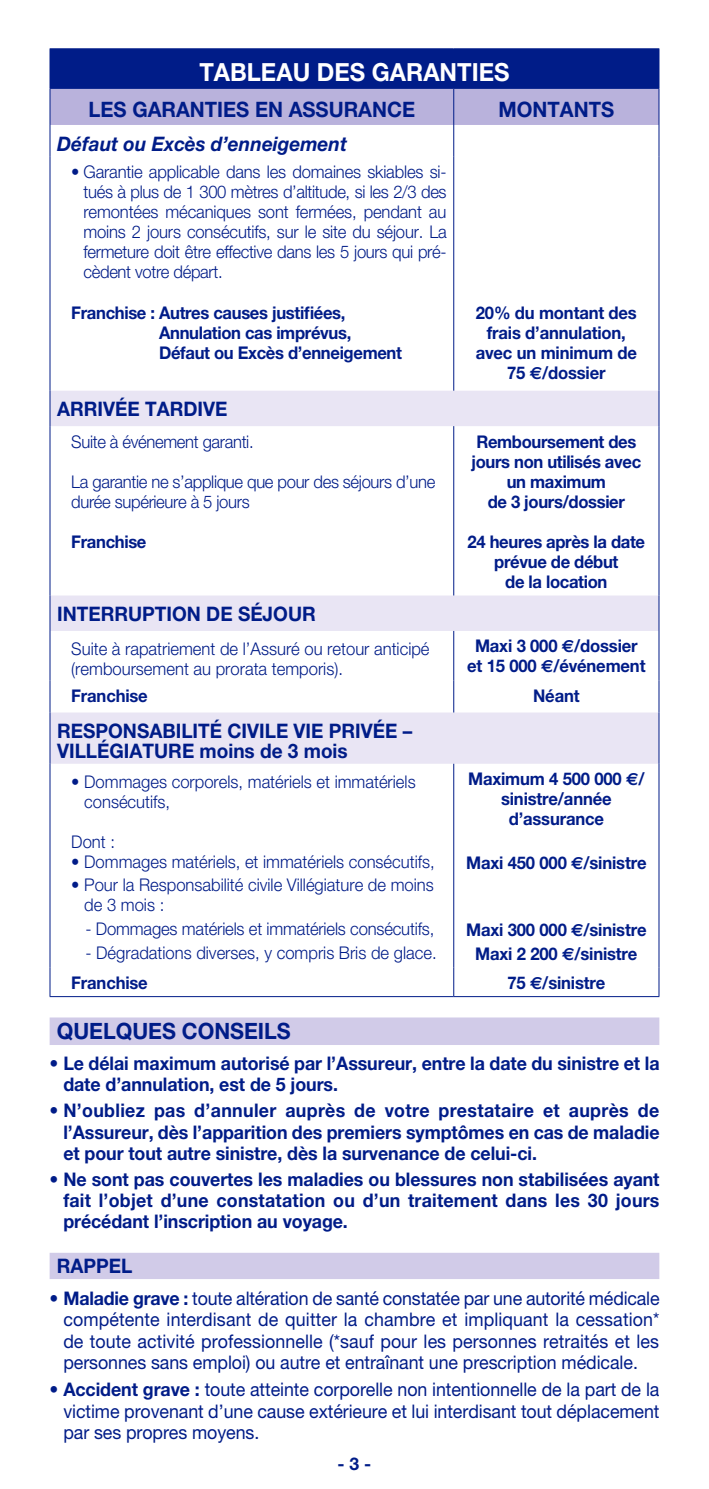
<style>
.page{position:relative;width:709px;height:1489px;background:#fff}
.page>*{position:absolute;margin:0;border:0;box-sizing:border-box;transform-origin:0 0}
.titre_bold_3{font:700 25px "Helvetica Neue";color:#fff;scale:.95 1}
.titre_bandeau_bleu_c{font:700 22.5px "Helvetica Neue";color:#001c88;scale:.95 1}
.titre_bold_3-2{font:700 21.25px "Helvetica Neue";color:#001c88;scale:.95 1}
.titre_bold_3-3{font:700 20px/20px "Helvetica Neue";color:#001c88;scale:.95 1}
.TABELAU_BOLD_ITAL{font:italic 700 20px "Helvetica Neue";color:#001c88;scale:.95 1}
.titre_bandeau_bleu_c-2{font:700 20px "Helvetica Neue";color:#001c88;scale:.95 1}
.txt_esp_avt_1mm{font:18.75px/21.5px "Helvetica Neue";letter-spacing:-.005em;color:#001c88;text-align:justify;scale:.95 1}
.txt_esp_avt_1mm-2{font:700 18.75px/21px "Helvetica Neue";letter-spacing:-.005em;color:#001c88;text-align:justify;scale:.95 1}
.TABLEAU_GAUCHE{font:300 17.5px/20px "Helvetica Neue";color:#001c88;scale:.95 1}
.TABLEAU_DROIT{font:700 17.5px/20px "Helvetica Neue";letter-spacing:-.01em;color:#001c88;text-align:center;scale:.95 1}
.TABLEAU_GAUCHE-2{font:700 17.5px/20px "Helvetica Neue";letter-spacing:-.02em;color:#001c88;scale:.95 1}
.TABLEAU_GAUCHE-3{font:300 17.5px/20px "Helvetica Neue";letter-spacing:-.02em;color:#001c88;scale:.95 1}
.TABLEAU_GAUCHE-4{font:700 17.5px "Helvetica Neue";letter-spacing:-.02em;color:#001c88}
.s1{font-family:"Euro Sans"}
.s2{font-weight:700}
</style>
<div class="page">
<div style="left:50px;top:49px;width:609px;height:39px;background:#001c88"></div>
<div style="left:51px;top:89px;width:607px;height:36px;background:#b9b2dc"></div>
<svg style="left:51px;top:390px;width:607px;height:373px"></svg>
<hr style="left:50px;top:48px;width:404px;height:1px;background:#001c88">
<hr style="left:454px;top:48px;width:205px;height:1px;background:#001c88">
<hr style="left:50px;top:89px;width:1px;height:36px;background:#001c88">
<hr style="left:50px;top:88px;width:404px;height:1px;background:#001c88">
<hr style="left:453px;top:89px;width:1px;height:36px;background:#001c88">
<hr style="left:454px;top:88px;width:205px;height:1px;background:#001c88">
<hr style="left:658px;top:89px;width:1px;height:36px;background:#001c88">
<hr style="left:50px;top:390px;width:1px;height:36px;background:#001c88">
<hr style="left:50px;top:595px;width:1px;height:36px;background:#001c88">
<hr style="left:50px;top:712px;width:1px;height:51px;background:#001c88">
<hr style="left:658px;top:390px;width:1px;height:36px;background:#001c88">
<hr style="left:658px;top:595px;width:1px;height:36px;background:#001c88">
<hr style="left:658px;top:712px;width:1px;height:51px;background:#001c88">
<hr style="left:50px;top:125px;width:1px;height:31px;background:#001c88">
<hr style="left:453px;top:125px;width:1px;height:31px;background:#001c88">
<hr style="left:658px;top:125px;width:1px;height:31px;background:#001c88">
<hr style="left:50px;top:156px;width:1px;height:234px;background:#001c88">
<hr style="left:453px;top:156px;width:1px;height:234px;background:#001c88">
<hr style="left:658px;top:156px;width:1px;height:234px;background:#001c88">
<hr style="left:50px;top:426px;width:1px;height:169px;background:#001c88">
<hr style="left:50px;top:631px;width:1px;height:49px;background:#001c88">
<hr style="left:50px;top:763px;width:1px;height:204px;background:#001c88">
<hr style="left:453px;top:426px;width:1px;height:169px;background:#001c88">
<hr style="left:453px;top:631px;width:1px;height:49px;background:#001c88">
<hr style="left:453px;top:763px;width:1px;height:204px;background:#001c88">
<hr style="left:658px;top:426px;width:1px;height:169px;background:#001c88">
<hr style="left:658px;top:631px;width:1px;height:49px;background:#001c88">
<hr style="left:658px;top:763px;width:1px;height:204px;background:#001c88">
<hr style="left:50px;top:680px;width:1px;height:32px;background:#001c88">
<svg style="left:50px;top:967px;width:1px;height:29px"></svg>
<hr style="left:453px;top:680px;width:1px;height:32px;background:#001c88">
<svg style="left:453px;top:967px;width:1px;height:29px"></svg>
<hr style="left:658px;top:680px;width:1px;height:32px;background:#001c88">
<svg style="left:658px;top:967px;width:1px;height:29px"></svg>
<hr style="left:50px;top:996px;width:404px;height:1px;background:#001c88">
<hr style="left:454px;top:996px;width:205px;height:1px;background:#001c88">
<div style="left:50px;top:1017px;width:609px;height:27px;background:#d1cbe8"></div>
<div style="left:50px;top:1252px;width:609px;height:26px;background:#d1cbe8"></div>
<p class="titre_bold_3" style="left:199px;top:56px;width:328px">TABLEAU DES GARANTIES</p>
<p class="titre_bold_3-2" style="left:89px;top:97px;width:345px">LES GARANTIES EN ASSURANCE</p>
<p class="titre_bold_3-2" style="left:498px;top:97px;width:123px">MONTANTS</p>
<p class="TABELAU_BOLD_ITAL" style="left:57px;top:131px;width:307px">Défaut ou Excès d’enneigement</p>
<p class="TABLEAU_GAUCHE" style="left:84px;top:161px;width:384px;text-align:justify;text-indent:-12px">• Garantie applicable dans les domaines skiables si&shy;tués à plus de 1 300 mètres d’altitude, si les 2/3 des remontées mécaniques sont fermées, pendant au moins 2 jours consécutifs, sur le site du séjour. La fermeture doit être effective dans les 5 jours qui pré&shy;cèdent votre départ.</p>
<p class="TABLEAU_GAUCHE-2" style="left:159px;top:302px;width:257px;text-indent:-88px">Franchise : Autres causes justifiées,<br>Annulation cas imprévus,<br>Défaut ou Excès d’enneigement</p>
<p class="TABLEAU_DROIT" style="left:476px;top:302px;width:171px">20% du montant des frais d’annulation, avec un minimum de<br>75 <span class="s1">€</span>/dossier</p>
<p class="titre_bold_3-3" style="left:57px;top:398px;width:181px">ARRIVÉE TARDIVE</p>
<p class="TABLEAU_GAUCHE-3" style="left:71px;top:431px;width:193px">Suite à événement garanti.</p>
<p class="TABLEAU_GAUCHE-3" style="left:71px;top:471px;width:385px">La garantie ne s’applique que pour des séjours d’une durée supérieure à 5 jours</p>
<p class="TABLEAU_GAUCHE-2" style="left:71px;top:531px;width:81px">Franchise</p>
<p class="TABLEAU_DROIT" style="left:471px;top:431px;width:180px">Remboursement des jours non utilisés avec un maximum<br>de 3 jours/dossier</p>
<p class="TABLEAU_DROIT" style="left:467px;top:531px;width:188px">24 heures après la date prévue de début<br>de la location</p>
<p class="titre_bold_3-3" style="left:57px;top:603px;width:274px">INTERRUPTION DE SÉJOUR</p>
<p class="TABLEAU_GAUCHE" style="left:71px;top:638px;width:379px">Suite à rapatriement de l’Assuré ou retour anticipé (remboursement au prorata temporis).</p>
<p class="TABLEAU_DROIT" style="left:467px;top:635px;width:189px">Maxi 3 000 <span class="s1">€</span>/dossier et 15 000 <span class="s1">€</span>/événement</p>
<p class="TABLEAU_GAUCHE-2" style="left:71px;top:685px;width:82px">Franchise</p>
<p class="TABLEAU_DROIT" style="left:533px;top:685px;width:50px">Néant</p>
<p class="titre_bold_3-3" style="left:57px;top:720px;width:375px">RESPONSABILITÉ CIVILE VIE PRIVÉE –<br>VILLÉGIATURE moins de 3 mois</p>
<p class="TABLEAU_GAUCHE" style="left:84px;top:771px;width:350px;text-indent:-13px">• Dommages corporels, matériels et immatériels consécutifs,</p>
<p class="TABLEAU_GAUCHE" style="left:71px;top:831px;width:48px">Dont :</p>
<p class="TABLEAU_GAUCHE" style="left:71px;top:851px;width:384px">• Dommages matériels, et immatériels consécutifs,</p>
<p class="TABLEAU_GAUCHE" style="left:84px;top:874px;width:369px;text-indent:-13px">• Pour la Responsabilité civile Villégiature de moins de 3 mois :</p>
<p class="TABLEAU_GAUCHE" style="left:85px;top:918px;width:369px">- Dommages matériels et immatériels consécutifs,</p>
<p class="TABLEAU_GAUCHE" style="left:85px;top:941px;width:371px">- Dégradations diverses, y compris Bris de glace.</p>
<p class="TABLEAU_DROIT" style="left:468px;top:768px;width:187px">Maximum 4 500 000 <span class="s1">€</span>/ sinistre/année d’assurance</p>
<p class="TABLEAU_DROIT" style="left:466px;top:852px;width:191px">Maxi 450 000 <span class="s1">€</span>/sinistre</p>
<p class="TABLEAU_DROIT" style="left:466px;top:919px;width:191px">Maxi 300 000 <span class="s1">€</span>/sinistre</p>
<p class="TABLEAU_DROIT" style="left:475px;top:942px;width:172px">Maxi 2 200 <span class="s1">€</span>/sinistre</p>
<p class="TABLEAU_GAUCHE-2" style="left:71px;top:972px;width:82px">Franchise</p>
<p class="TABLEAU_DROIT" style="left:507px;top:972px;width:105px">75 <span class="s1">€</span>/sinistre</p>
<p class="titre_bandeau_bleu_c" style="left:57px;top:1017px;width:248px">QUELQUES CONSEILS</p>
<p class="txt_esp_avt_1mm-2" style="left:63px;top:1052px;width:629px;text-indent:-14px">• Le délai maximum autorisé par l’Assureur, entre la date du sinistre et la date d’annulation, est de 5 jours.</p>
<p class="txt_esp_avt_1mm-2" style="left:63px;top:1099px;width:629px;text-indent:-14px">• N’oubliez pas d’annuler auprès de votre prestataire et auprès de l’Assureur, dès l’apparition des premiers symptômes en cas de maladie et pour tout autre sinistre, dès la survenance de celui-ci.</p>
<p class="txt_esp_avt_1mm-2" style="left:63px;top:1168px;width:629px;text-indent:-14px">• Ne sont pas couvertes les maladies ou blessures non stabilisées ayant fait l’objet d’une constatation ou d’un traitement dans les 30 jours précédant l’inscription au voyage.</p>
<p class="titre_bandeau_bleu_c-2" style="left:57px;top:1253px;width:81px">RAPPEL</p>
<p class="txt_esp_avt_1mm" style="left:63px;top:1286px;width:629px;text-indent:-14px"><span class="s2">• Maladie grave :</span> toute altération de santé constatée par une autorité médicale compétente interdisant de quitter la chambre et impliquant la cessation* de toute activité professionnelle (*sauf pour les personnes retraités et les personnes sans emploi) ou autre et entraînant une prescription médicale.</p>
<p class="txt_esp_avt_1mm" style="left:63px;top:1378px;width:629px;text-indent:-14px"><span class="s2">• Accident grave :</span> toute atteinte corporelle non intentionnelle de la part de la victime provenant d’une cause extérieure et lui interdisant tout déplacement par ses propres moyens.</p>
<p class="TABLEAU_GAUCHE-4" style="left:337px;top:1452px;width:35px">- 3 -</p>
</div>
